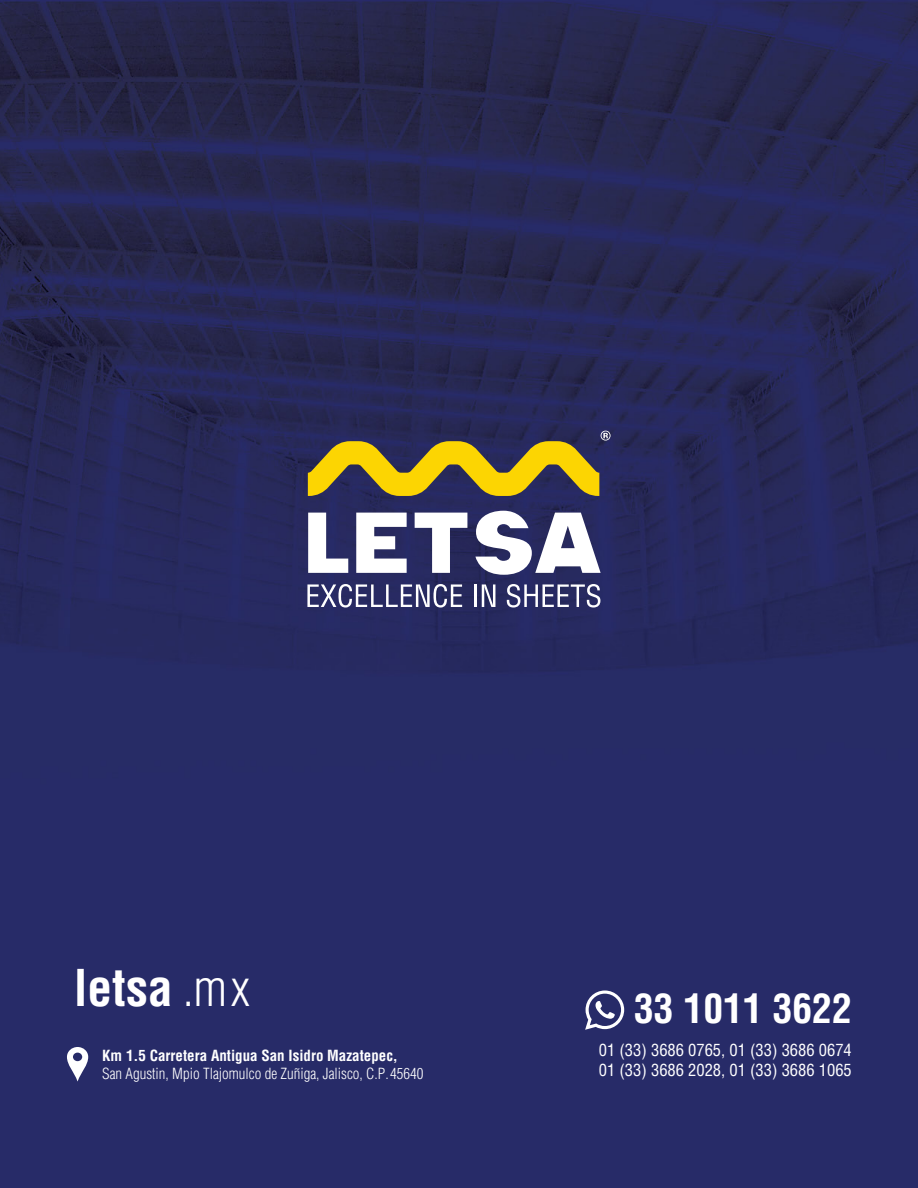
<style>
.page{position:relative;width:918px;height:1188px;background:#fff}
.page>*{position:absolute;margin:0;border:0;box-sizing:border-box;transform-origin:0 0}
.t1{font:700 condensed 49.5px "Helvetica";color:#fff}
.t2{font:700 condensed 39.6px "Helvetica";color:#fff}
.t3{font:condensed 16.5px/19.8px "Helvetica";color:#fff}
.t4{font:300 condensed 15px "Helvetica";color:#fff}
.t5{font:700 condensed 15px "Helvetica";color:#fff}
.s1{font-weight:300}
</style>
<div class="page">
<img style="left:0;top:0;width:918px;height:1188px">
<svg style="left:585px;top:991px;width:39px;height:39px"></svg>
<svg style="left:67px;top:1047px;width:21px;height:35px"></svg>
<svg style="left:308px;top:513px;width:40px;height:60px"></svg>
<svg style="left:356px;top:513px;width:51px;height:60px"></svg>
<svg style="left:415px;top:513px;width:52px;height:60px"></svg>
<svg style="left:475px;top:511px;width:126px;height:64px"></svg>
<svg style="left:308px;top:431px;width:303px;height:65px;background:#837335"></svg>
<svg style="left:307px;top:584px;width:155px;height:24px"></svg>
<hr style="left:474px;top:584px;width:3px;height:23px;background:#fff">
<svg style="left:482px;top:584px;width:13px;height:23px"></svg>
<svg style="left:507px;top:584px;width:93px;height:24px"></svg>
<h1 class="t1" style="left:74px;top:957px;width:178px">letsa <span class="s1">.mx</span></h1>
<p class="t5" style="left:102px;top:1046px;width:297px">Km 1.5 Carretera Antigua San Isidro Mazatepec,</p>
<p class="t4" style="left:102px;top:1064px;width:323px">San Agustin, Mpio Tlajomulco de Zuñiga, Jalisco, C.P. 45640</p>
<h2 class="t2" style="left:634px;top:983px;width:219px">33 1011 3622</h2>
<p class="t3" style="left:599px;top:1040px;width:254px">01 (33) 3686 0765, 01 (33) 3686 0674<br>01 (33) 3686 2028, 01 (33) 3686 1065</p>
</div>
